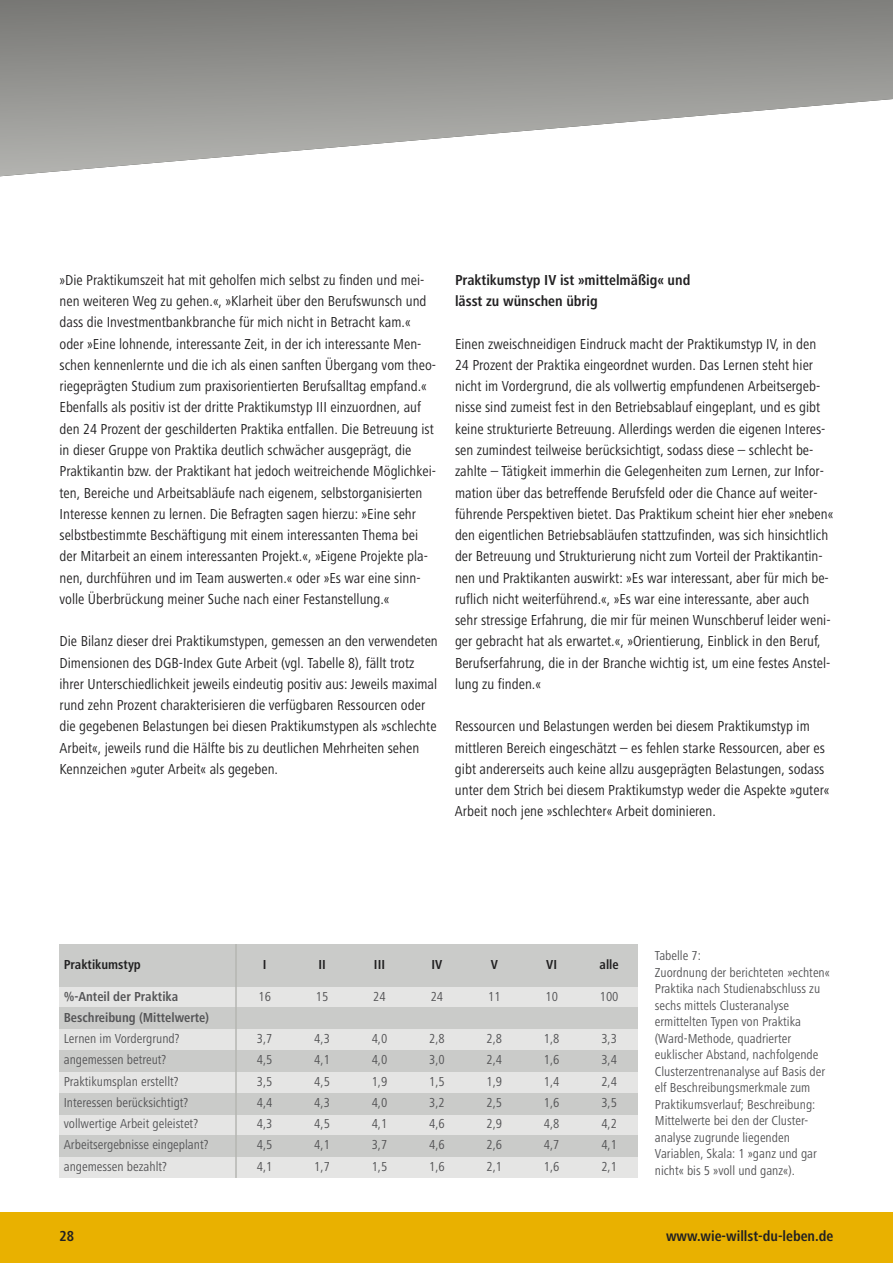
<style>
.page{position:relative;width:893px;height:1263px;background:#fff}
.page>*{position:absolute;margin:0;border:0;box-sizing:border-box;transform-origin:0 0}
.t1{font:condensed 15px/21.3px "Frutiger Next LT";color:#222122}
.t2{font:700 condensed 15px/21.3px "Frutiger Next LT";color:#222122}
.t3{font:condensed 13.5px/16.5px "Frutiger Next LT";color:#545456}
.t4{font:700 condensed 13.5px "Frutiger Next LT";color:#545456}
.t5{font:700 condensed 13.5px "Frutiger Next LT";color:#222122}
</style>
<div class="page">
<div style="left:0;top:1212px;width:893px;height:51px;background:#e9b100"></div>
<svg style="left:0;top:0;width:893px;height:177px"></svg>
<div style="left:60px;top:965px;width:578px;height:213px;background:#e5e5e4"></div>
<div style="left:60px;top:944px;width:578px;height:42px;background:#cacbc9"></div>
<div style="left:60px;top:1050px;width:578px;height:21px;background:#cacbc9"></div>
<div style="left:60px;top:1093px;width:578px;height:21px;background:#cacbc9"></div>
<div style="left:60px;top:1135px;width:578px;height:22px;background:#cacbc9"></div>
<div style="left:60px;top:1008px;width:578px;height:21px;background:#cacbc9"></div>
<hr style="left:235px;top:944px;width:2px;height:234px;background:#b5b6b2">
<p class="t1" style="left:60px;top:271px;width:378px">»Die Praktikumszeit hat mit geholfen mich selbst zu finden und mei&shy;nen weiteren Weg zu gehen.«, »Klarheit über den Berufswunsch und dass die Investmentbankbranche für mich nicht in Betracht kam.« oder »Eine lohnende, interessante Zeit, in der ich interessante Men&shy;schen kennenlernte und die ich als einen sanften Übergang vom theo&shy;riegeprägten Studium zum praxisorientierten Berufsalltag empfand.« Ebenfalls als positiv ist der dritte Praktikumstyp III einzuordnen, auf den 24 Prozent der geschilderten Praktika entfallen. Die Betreuung ist in dieser Gruppe von Praktika deutlich schwächer ausgeprägt, die Praktikantin bzw. der Praktikant hat jedoch weitreichende Möglichkei&shy;ten, Bereiche und Arbeitsabläufe nach eigenem, selbstorganisierten Interesse kennen zu lernen. Die Befragten sagen hierzu: »Eine sehr selbstbestimmte Beschäftigung mit einem interessanten Thema bei der Mitarbeit an einem interessanten Projekt.«, »Eigene Projekte pla&shy;nen, durchführen und im Team auswerten.« oder »Es war eine sinn&shy;volle Überbrückung meiner Suche nach einer Festanstellung.«</p>
<p class="t1" style="left:60px;top:632px;width:380px">Die Bilanz dieser drei Praktikumstypen, gemessen an den verwendeten Dimensionen des DGB-Index Gute Arbeit (vgl. Tabelle 8), fällt trotz ihrer Unterschiedlichkeit jeweils eindeutig positiv aus: Jeweils maximal rund zehn Prozent charakterisieren die verfügbaren Ressourcen oder die gegebenen Belastungen bei diesen Praktikumstypen als »schlechte Arbeit«, jeweils rund die Hälfte bis zu deutlichen Mehrheiten sehen Kennzeichen »guter Arbeit« als gegeben.</p>
<p class="t2" style="left:455px;top:271px;width:237px">Praktikumstyp IV ist »mittelmäßig« und lässt zu wünschen übrig</p>
<p class="t1" style="left:455px;top:335px;width:380px">Einen zweischneidigen Eindruck macht der Praktikumstyp IV, in den 24 Prozent der Praktika eingeordnet wurden. Das Lernen steht hier nicht im Vordergrund, die als vollwertig empfundenen Arbeitsergeb&shy;nisse sind zumeist fest in den Betriebsablauf eingeplant, und es gibt keine strukturierte Betreuung. Allerdings werden die eigenen Interes&shy;sen zumindest teilweise berücksichtigt, sodass diese – schlecht be&shy;zahlte – Tätigkeit immerhin die Gelegenheiten zum Lernen, zur Infor&shy;mation über das betreffende Berufsfeld oder die Chance auf weiter&shy;führende Perspektiven bietet. Das Praktikum scheint hier eher »neben« den eigentlichen Betriebsabläufen stattzufinden, was sich hinsichtlich der Betreuung und Strukturierung nicht zum Vorteil der Praktikantin&shy;nen und Praktikanten auswirkt: »Es war interessant, aber für mich be&shy;ruflich nicht weiterführend.«, »Es war eine interessante, aber auch sehr stressige Erfahrung, die mir für meinen Wunschberuf leider weni&shy;ger gebracht hat als erwartet.«, »Orientierung, Einblick in den Beruf, Berufserfahrung, die in der Branche wichtig ist, um eine festes Anstel&shy;lung zu finden.«</p>
<p class="t1" style="left:455px;top:717px;width:376px">Ressourcen und Belastungen werden bei diesem Praktikumstyp im mittleren Bereich eingeschätzt – es fehlen starke Ressourcen, aber es gibt andererseits auch keine allzu ausgeprägten Belastungen, sodass unter dem Strich bei diesem Praktikumstyp weder die Aspekte »guter« Arbeit noch jene »schlechter« Arbeit dominieren.</p>
<p class="t5" style="left:64px;top:960px;width:79px">Praktikumstyp</p>
<p class="t4" style="left:64px;top:991px;width:116px">%-Anteil der Praktika</p>
<p class="t4" style="left:64px;top:1013px;width:147px">Beschreibung (Mittelwerte)</p>
<p class="t3" style="left:64px;top:1032px;width:117px">Lernen im Vordergrund?</p>
<p class="t3" style="left:64px;top:1053px;width:104px">angemessen betreut?</p>
<p class="t3" style="left:64px;top:1095px;width:126px">Interessen berücksichtigt?</p>
<p class="t3" style="left:64px;top:1074px;width:116px">Praktikumsplan erstellt?</p>
<p class="t3" style="left:64px;top:1117px;width:136px">vollwertige Arbeit geleistet?</p>
<p class="t3" style="left:64px;top:1159px;width:105px">angemessen bezahlt?</p>
<p class="t3" style="left:64px;top:1138px;width:146px">Arbeitsergebnisse eingeplant?</p>
<p class="t5" style="left:263px;top:960px;width:5px">I</p>
<p class="t5" style="left:318px;top:960px;width:9px">II</p>
<p class="t5" style="left:374px;top:960px;width:13px">III</p>
<p class="t5" style="left:431px;top:960px;width:12px">IV</p>
<p class="t5" style="left:491px;top:960px;width:9px">V</p>
<p class="t5" style="left:546px;top:960px;width:12px">VI</p>
<p class="t5" style="left:600px;top:960px;width:21px">alle</p>
<p class="t3" style="left:258px;top:989px;width:14px">16</p>
<p class="t3" style="left:316px;top:989px;width:14px">15</p>
<p class="t3" style="left:373px;top:989px;width:14px">24</p>
<p class="t3" style="left:431px;top:989px;width:14px">24</p>
<p class="t3" style="left:488px;top:989px;width:14px">11</p>
<p class="t3" style="left:545px;top:989px;width:14px">10</p>
<p class="t3" style="left:600px;top:989px;width:20px">100</p>
<p class="t3" style="left:257px;top:1032px;width:17px">3,7</p>
<p class="t3" style="left:314px;top:1032px;width:17px">4,3</p>
<p class="t3" style="left:372px;top:1032px;width:17px">4,0</p>
<p class="t3" style="left:429px;top:1032px;width:17px">2,8</p>
<p class="t3" style="left:486px;top:1032px;width:17px">2,8</p>
<p class="t3" style="left:544px;top:1032px;width:17px">1,8</p>
<p class="t3" style="left:601px;top:1032px;width:17px">3,3</p>
<p class="t3" style="left:257px;top:1053px;width:17px">4,5</p>
<p class="t3" style="left:314px;top:1053px;width:17px">4,1</p>
<p class="t3" style="left:372px;top:1053px;width:17px">4,0</p>
<p class="t3" style="left:429px;top:1053px;width:17px">3,0</p>
<p class="t3" style="left:486px;top:1053px;width:17px">2,4</p>
<p class="t3" style="left:544px;top:1053px;width:17px">1,6</p>
<p class="t3" style="left:601px;top:1053px;width:17px">3,4</p>
<p class="t3" style="left:257px;top:1074px;width:17px">3,5</p>
<p class="t3" style="left:314px;top:1074px;width:17px">4,5</p>
<p class="t3" style="left:372px;top:1074px;width:17px">1,9</p>
<p class="t3" style="left:429px;top:1074px;width:17px">1,5</p>
<p class="t3" style="left:486px;top:1074px;width:17px">1,9</p>
<p class="t3" style="left:544px;top:1074px;width:17px">1,4</p>
<p class="t3" style="left:601px;top:1074px;width:17px">2,4</p>
<p class="t3" style="left:257px;top:1095px;width:17px">4,4</p>
<p class="t3" style="left:314px;top:1095px;width:17px">4,3</p>
<p class="t3" style="left:372px;top:1095px;width:17px">4,0</p>
<p class="t3" style="left:429px;top:1095px;width:17px">3,2</p>
<p class="t3" style="left:486px;top:1095px;width:17px">2,5</p>
<p class="t3" style="left:544px;top:1095px;width:17px">1,6</p>
<p class="t3" style="left:601px;top:1095px;width:17px">3,5</p>
<p class="t3" style="left:257px;top:1117px;width:17px">4,3</p>
<p class="t3" style="left:314px;top:1117px;width:17px">4,5</p>
<p class="t3" style="left:372px;top:1117px;width:17px">4,1</p>
<p class="t3" style="left:429px;top:1117px;width:17px">4,6</p>
<p class="t3" style="left:486px;top:1117px;width:17px">2,9</p>
<p class="t3" style="left:544px;top:1117px;width:17px">4,8</p>
<p class="t3" style="left:601px;top:1117px;width:17px">4,2</p>
<p class="t3" style="left:257px;top:1138px;width:17px">4,5</p>
<p class="t3" style="left:314px;top:1138px;width:17px">4,1</p>
<p class="t3" style="left:372px;top:1138px;width:17px">3,7</p>
<p class="t3" style="left:429px;top:1138px;width:17px">4,6</p>
<p class="t3" style="left:486px;top:1138px;width:17px">2,6</p>
<p class="t3" style="left:544px;top:1138px;width:17px">4,7</p>
<p class="t3" style="left:601px;top:1138px;width:17px">4,1</p>
<p class="t3" style="left:257px;top:1159px;width:17px">4,1</p>
<p class="t3" style="left:314px;top:1159px;width:17px">1,7</p>
<p class="t3" style="left:372px;top:1159px;width:17px">1,5</p>
<p class="t3" style="left:429px;top:1159px;width:17px">1,6</p>
<p class="t3" style="left:486px;top:1159px;width:17px">2,1</p>
<p class="t3" style="left:544px;top:1159px;width:17px">1,6</p>
<p class="t3" style="left:601px;top:1159px;width:17px">2,1</p>
<p class="t3" style="left:655px;top:949px;width:177px">Tabelle 7:<br>Zuordnung der berichteten »echten«<br>Praktika nach Studienabschluss zu sechs mittels Clusteranalyse ermittelten Typen von Praktika (Ward-Methode, quadrierter euklischer Abstand, nachfolgende<br>Clusterzentrenanalyse auf Basis der elf Beschreibungsmerkmale zum<br>Praktikumsverlauf; Beschreibung:<br>Mittelwerte bei den der Cluster&shy;analyse zugrunde liegenden<br>Variablen, Skala: 1 »ganz und gar nicht« bis 5 »voll und ganz«).</p>
<p class="t2" style="left:60px;top:1227px;width:16px">28</p>
<p class="t2" style="left:666px;top:1227px;width:169px">www.wie-willst-du-leben.de</p>
</div>
